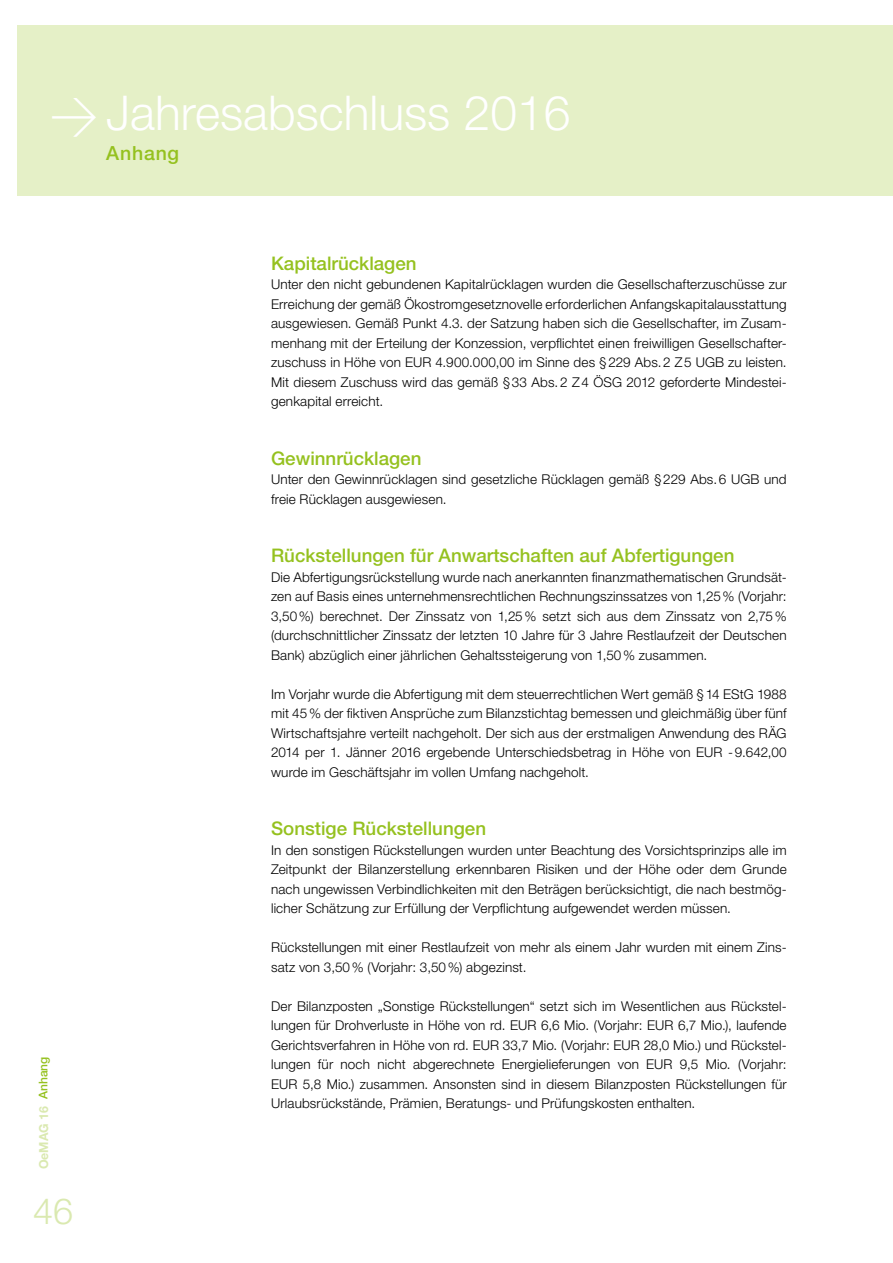
<style>
.page{position:relative;width:893px;height:1263px;background:#fff}
.page>*{position:absolute;margin:0;border:0;box-sizing:border-box;transform-origin:0 0}
.t1{font:300 48px "Helvetica Neue";color:#fff}
.t2{font:300 36px "Helvetica Neue";color:#dae9b0}
.t3{font:500 19.5px "Helvetica Neue";letter-spacing:.04em;color:#95c11f}
.t4{font:500 18.75px "Helvetica Neue";color:#95c11f}
.t5{font:300 13.5px/19.5px "Helvetica Neue";letter-spacing:.01em;color:#000;text-align:justify}
.t6{font:700 12.45px "Helvetica Neue";color:#dae9b0}
.t7{font:500 12px "Helvetica Neue";color:#95c11f}
.s1{font-family:"DIN"}
.s2{color:#fff}
</style>
<div class="page">
<div style="left:17px;top:26px;width:876px;height:170px;background:#e5f0c7"></div>
<h1 class="t1" style="left:50px;top:83px;width:522px"><span class="s1">&gt;</span>Jahresabschluss 2016</h1>
<h3 class="t3" style="left:106px;top:141px;width:74px">Anhang</h3>
<h3 class="t4" style="left:271px;top:252px;width:147px">Kapitalrücklagen</h3>
<p class="t5" style="left:271px;top:274px;width:517px">Unter den nicht gebundenen Kapitalrücklagen wurden die Gesellschafterzuschüsse zur Erreichung der gemäß Ökostromgesetznovelle erforderlichen Anfangskapitalausstattung ausgewiesen. Gemäß Punkt 4.3. der Satzung haben sich die Gesellschafter, im Zusam&shy;menhang mit der Erteilung der Konzession, verpflichtet einen freiwilligen Gesellschafter&shy;zuschuss in Höhe von EUR 4.900.000,00 im Sinne des §229 Abs.2 Z5 UGB zu leisten.<br>Mit diesem Zuschuss wird das gemäß §33 Abs.2 Z4 ÖSG 2012 geforderte Mindestei&shy;genkapital erreicht.</p>
<h3 class="t4" style="left:271px;top:447px;width:152px">Gewinnrücklagen</h3>
<p class="t5" style="left:271px;top:469px;width:517px">Unter den Gewinnrücklagen sind gesetzliche Rücklagen gemäß §229 Abs.6 UGB und freie Rücklagen ausgewiesen.</p>
<p class="t7" style="left:36px;top:1099px;width:44px;rotate:-90deg">Anhang</p>
<p class="t6" style="left:36px;top:1169px;width:82px;rotate:-90deg">OeMAG 16 <span class="s2">12</span></p>
<h2 class="t2" style="left:33px;top:1189px;width:42px">46</h2>
<h3 class="t4" style="left:271px;top:544px;width:465px">Rückstellungen für Anwartschaften auf Abfertigungen</h3>
<p class="t5" style="left:271px;top:567px;width:517px">Die Abfertigungsrückstellung wurde nach anerkannten finanzmathematischen Grundsät&shy;zen auf Basis eines unternehmensrechtlichen Rechnungszinssatzes von 1,25% (Vorjahr:<br>3,50%) berechnet. Der Zinssatz von 1,25% setzt sich aus dem Zinssatz von 2,75% (durchschnittlicher Zinssatz der letzten 10 Jahre für 3 Jahre Restlaufzeit der Deutschen Bank) abzüglich einer jährlichen Gehaltssteigerung von 1,50% zusammen.</p>
<p class="t5" style="left:271px;top:684px;width:517px">Im Vorjahr wurde die Abfertigung mit dem steuerrechtlichen Wert gemäß §14 EStG 1988 mit 45% der fiktiven Ansprüche zum Bilanzstichtag bemessen und gleichmäßig über fünf Wirtschaftsjahre verteilt nachgeholt. Der sich aus der erstmaligen Anwendung des RÄG 2014 per 1. Jänner 2016 ergebende Unterschiedsbetrag in Höhe von EUR -9.642,00 wurde im Geschäftsjahr im vollen Umfang nachgeholt.</p>
<h3 class="t4" style="left:271px;top:817px;width:217px">Sonstige Rückstellungen</h3>
<p class="t5" style="left:271px;top:840px;width:517px">In den sonstigen Rückstellungen wurden unter Beachtung des Vorsichtsprinzips alle im Zeitpunkt der Bilanzerstellung erkennbaren Risiken und der Höhe oder dem Grunde nach ungewissen Verbindlichkeiten mit den Beträgen berücksichtigt, die nach bestmög&shy;licher Schätzung zur Erfüllung der Verpflichtung aufgewendet werden müssen.</p>
<p class="t5" style="left:271px;top:937px;width:517px">Rückstellungen mit einer Restlaufzeit von mehr als einem Jahr wurden mit einem Zins&shy;satz von 3,50% (Vorjahr: 3,50%) abgezinst.</p>
<p class="t5" style="left:271px;top:996px;width:517px">Der Bilanzposten „Sonstige Rückstellungen“ setzt sich im Wesentlichen aus Rückstel&shy;lungen für Drohverluste in Höhe von rd. EUR 6,6 Mio. (Vorjahr: EUR 6,7 Mio.), laufende Gerichtsverfahren in Höhe von rd. EUR 33,7 Mio. (Vorjahr: EUR 28,0 Mio.) und Rückstel&shy;lungen für noch nicht abgerechnete Energielieferungen von EUR 9,5 Mio. (Vorjahr:<br>EUR 5,8 Mio.) zusammen. Ansonsten sind in diesem Bilanzposten Rückstellungen für Urlaubsrückstände, Prämien, Beratungs- und Prüfungskosten enthalten.</p>
</div>
